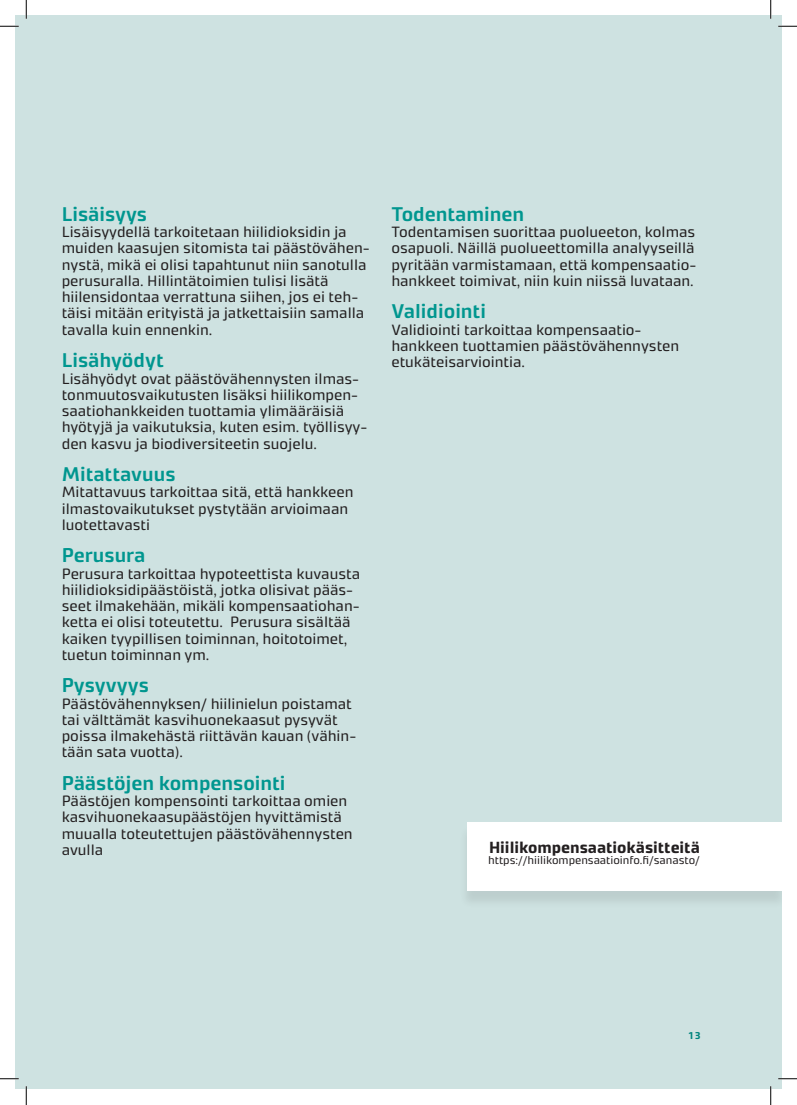
<style>
.page{position:relative;width:797px;height:1105px;background:#fff}
.page>*{position:absolute;margin:0;border:0;box-sizing:border-box;transform-origin:0 0}
.Tietolaa{font:600 20px "Accura";color:#00968f}
.t1{font:700 16.25px "Accura";color:#231f20}
.Tietolaa-2{font:15px/16.2px "Accura";color:#231f20}
.t2{font:11.25px "Accura";color:#231f20}
.t3{font:700 10px "Accura";color:#00968f}
</style>
<div class="page">
<div style="left:16px;top:16px;width:765px;height:1073px;background:#cee2e1"></div>
<div style="left:459px;top:825px;width:322px;height:84px;background:#231f20;opacity:.1"></div>
<div style="left:467px;top:822px;width:314px;height:68px;background:#fff"></div>
<svg style="left:0;top:25px;width:19px;height:2px"></svg>
<svg style="left:778px;top:25px;width:19px;height:2px"></svg>
<svg style="left:0;top:1078px;width:19px;height:1px"></svg>
<svg style="left:778px;top:1078px;width:19px;height:1px"></svg>
<svg style="left:25px;top:0;width:2px;height:19px"></svg>
<svg style="left:25px;top:1086px;width:2px;height:19px"></svg>
<svg style="left:770px;top:0;width:1px;height:19px"></svg>
<svg style="left:770px;top:1086px;width:1px;height:19px"></svg>
<p class="Tietolaa" style="left:62px;top:202px;width:87px">Lisäisyys</p>
<p class="Tietolaa-2" style="left:62px;top:224px;width:309px">Lisäisyydellä tarkoitetaan hiilidioksidin ja muiden kaasujen sitomista tai päästövähen&shy;nystä, mikä ei olisi tapahtunut niin sanotulla perusuralla. Hillintätoimien tulisi lisätä hiilensidontaa verrattuna siihen, jos ei teh&shy;täisi mitään erityistä ja jatkettaisiin samalla tavalla kuin ennenkin.</p>
<p class="Tietolaa" style="left:62px;top:348px;width:103px">Lisähyödyt</p>
<p class="Tietolaa-2" style="left:62px;top:370px;width:307px">Lisähyödyt ovat päästövähennysten ilmas&shy;tonmuutosvaikutusten lisäksi hiilikompen&shy;saatiohankkeiden tuottamia ylimääräisiä hyötyjä ja vaikutuksia, kuten esim. työllisyy&shy;den kasvu ja biodiversiteetin suojelu.</p>
<p class="Tietolaa" style="left:62px;top:462px;width:115px">Mitattavuus</p>
<p class="Tietolaa-2" style="left:62px;top:484px;width:293px">Mitattavuus tarkoittaa sitä, että hankkeen ilmastovaikutukset pystytään arvioimaan luotettavasti</p>
<p class="Tietolaa" style="left:62px;top:543px;width:85px">Perusura</p>
<p class="Tietolaa-2" style="left:62px;top:565px;width:300px">Perusura tarkoittaa hypoteettista kuvausta hiilidioksidipäästöistä, jotka olisivat pääs&shy;seet ilmakehään, mikäli kompensaatiohan&shy;ketta ei olisi toteutettu. Perusura sisältää kaiken tyypillisen toiminnan, hoitotoimet, tuetun toiminnan ym.</p>
<p class="Tietolaa" style="left:62px;top:673px;width:89px">Pysyvyys</p>
<p class="Tietolaa-2" style="left:62px;top:695px;width:296px">Päästövähennyksen/ hiilinielun poistamat tai välttämät kasvihuonekaasut pysyvät poissa ilmakehästä riittävän kauan (vähin&shy;tään sata vuotta).</p>
<p class="Tietolaa" style="left:62px;top:771px;width:225px">Päästöjen kompensointi</p>
<p class="Tietolaa-2" style="left:62px;top:792px;width:292px">Päästöjen kompensointi tarkoittaa omien kasvihuonekaasupäästöjen hyvittämistä muualla toteutettujen päästövähennysten avulla</p>
<p class="Tietolaa" style="left:391px;top:202px;width:134px">Todentaminen</p>
<p class="Tietolaa-2" style="left:391px;top:224px;width:306px">Todentamisen suorittaa puolueeton, kolmas osapuoli. Näillä puolueettomilla analyyseillä pyritään varmistamaan, että kompensaatio&shy;hankkeet toimivat, niin kuin niissä luvataan.</p>
<p class="Tietolaa" style="left:391px;top:299px;width:96px">Validiointi</p>
<p class="Tietolaa-2" style="left:391px;top:321px;width:252px">Validiointi tarkoittaa kompensaatio-</p>
<p class="Tietolaa-2" style="left:391px;top:337px;width:289px">hankkeen tuottamien päästövähennysten etukäteisarviointia.</p>
<p class="t1" style="left:489px;top:838px;width:212px">Hiilikompensaatiokäsitteitä</p>
<p class="t2" style="left:488px;top:854px;width:213px">https://hiilikompensaatioinfo.fi/sanasto/</p>
<p class="t3" style="left:688px;top:1029px;width:13px">13</p>
</div>
